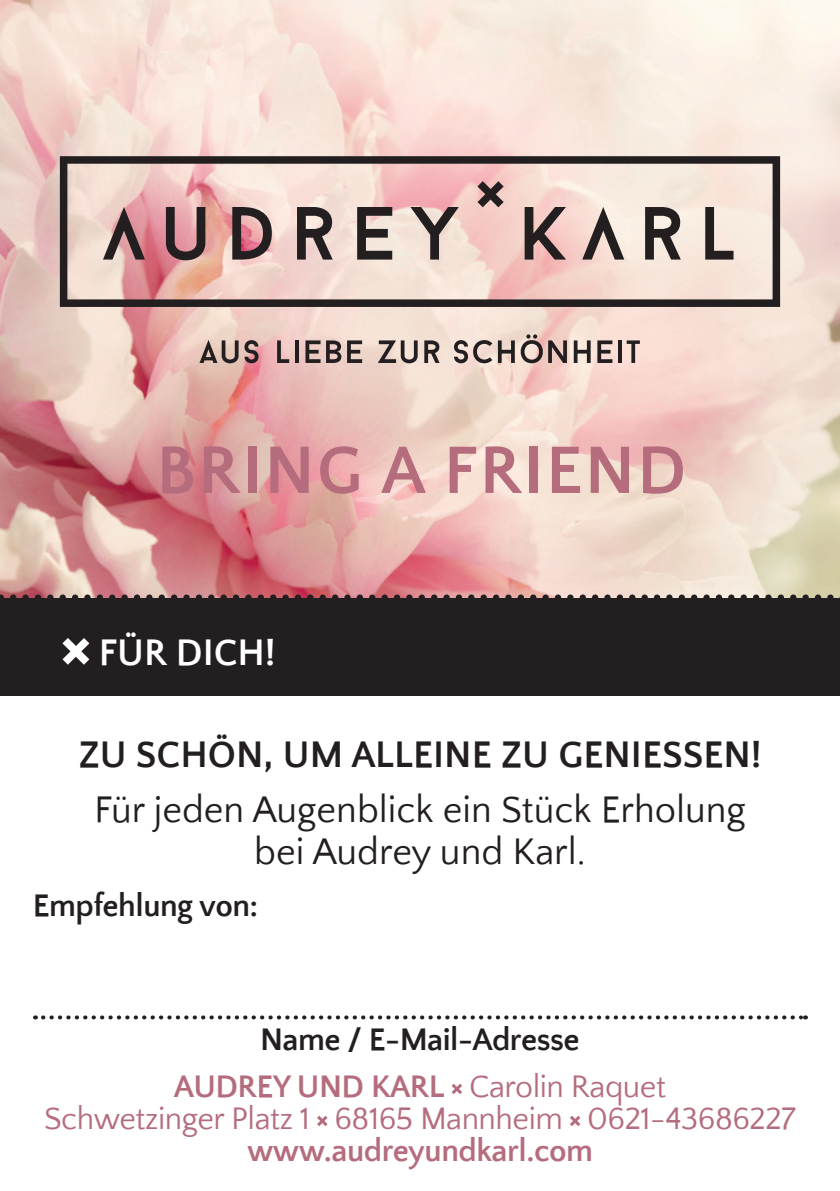
<style>
.page{position:relative;width:840px;height:1191px;background:#fff}
.page>*{position:absolute;margin:0;border:0;box-sizing:border-box;transform-origin:0 0}
.t1{font:700 70px "Quattrocento Sans";letter-spacing:.025em;color:#b56d7d}
.t2{font:38px/42px "Quattrocento Sans";color:#231f20;text-align:center}
.t3{font:700 38px "Quattrocento Sans";color:#231f20}
.t4{font:700 38px "Quattrocento Sans";color:#fff}
.t5{font:700 32px/46.4px "Quattrocento Sans";letter-spacing:-.015em;color:#231f20;text-align:center}
.t6{font:32px "Quattrocento Sans";letter-spacing:-.015em;color:#b56d7d}
.t7{font:700 32px "Quattrocento Sans";letter-spacing:-.015em;color:#b56d7d}
.s1{color:#b56d7d}
.s2{font-weight:400;color:#b56d7d}
</style>
<div class="page">
<div style="left:0;top:595px;width:839px;height:100px;background:#231f20"></div>
<img style="left:0;top:0;width:839px;height:594px">
<svg style="left:0;top:594px;width:840px;height:6px"></svg>
<svg style="left:60px;top:156px;width:719px;height:151px;background:#d4b9b2"></svg>
<svg style="left:199px;top:340px;width:39px;height:23px"></svg>
<svg style="left:244px;top:340px;width:14px;height:23px"></svg>
<svg style="left:277px;top:340px;width:12px;height:23px"></svg>
<hr style="left:295px;top:340px;width:3px;height:23px;background:#231f20">
<svg style="left:305px;top:340px;width:15px;height:23px"></svg>
<svg style="left:326px;top:340px;width:15px;height:23px"></svg>
<svg style="left:347px;top:340px;width:15px;height:23px"></svg>
<svg style="left:377px;top:340px;width:40px;height:23px"></svg>
<svg style="left:424px;top:340px;width:15px;height:23px"></svg>
<svg style="left:453px;top:334px;width:113px;height:29px;background:#b19f97"></svg>
<svg style="left:573px;top:340px;width:17px;height:23px"></svg>
<svg style="left:597px;top:340px;width:15px;height:23px"></svg>
<svg style="left:617px;top:340px;width:4px;height:23px"></svg>
<svg style="left:626px;top:340px;width:13px;height:23px"></svg>
<svg style="left:103px;top:207px;width:42px;height:52px;background:#a27e7e"></svg>
<svg style="left:166px;top:207px;width:39px;height:53px;background:#876266"></svg>
<svg style="left:232px;top:207px;width:40px;height:52px;background:#7e5d60"></svg>
<svg style="left:357px;top:207px;width:35px;height:52px;background:#766d69"></svg>
<svg style="left:410px;top:207px;width:48px;height:52px;background:#b4a69e"></svg>
<svg style="left:524px;top:207px;width:41px;height:52px;background:#8d7371"></svg>
<svg style="left:582px;top:207px;width:42px;height:52px;background:#ae9f99"></svg>
<svg style="left:704px;top:207px;width:29px;height:52px;background:#a19790"></svg>
<svg style="left:297px;top:207px;width:35px;height:52px;background:#6e6361"></svg>
<svg style="left:644px;top:207px;width:36px;height:52px;background:#746d69"></svg>
<svg style="left:477px;top:181px;width:26px;height:26px"></svg>
<svg style="left:451px;top:1083px;width:11px;height:11px"></svg>
<svg style="left:317px;top:1115px;width:10px;height:11px"></svg>
<svg style="left:570px;top:1115px;width:10px;height:11px"></svg>
<svg style="left:62px;top:638px;width:27px;height:26px"></svg>
<svg style="left:43px;top:1015px;width:762px;height:4px"></svg>
<h1 class="t1" style="left:156px;top:433px;width:531px">BRING A FRIEND</h1>
<p class="t4" style="left:99px;top:632px;width:178px">FÜR DICH!</p>
<p class="t3" style="left:79px;top:734px;width:683px">ZU SCHÖN, UM ALLEINE ZU GENIESSEN!</p>
<p class="t2" style="left:94px;top:790px;width:653px">Für jeden Augenblick ein Stück Erholung bei Audrey und Karl.</p>
<p class="t5" style="left:33px;top:883px;width:227px">Empfehlung von:</p>
<p class="t5" style="left:174px;top:1017px;width:493px">Name / E-Mail-Adresse<br><span class="s1">AUDREY UND KARL</span> <span class="s2">Carolin Raquet</span></p>
<p class="t6" style="left:44px;top:1101px;width:752px">Schwetzinger Platz 1 68165 Mannheim 0621-43686227</p>
<p class="t7" style="left:247px;top:1133px;width:347px">www.audreyundkarl.com</p>
</div>
